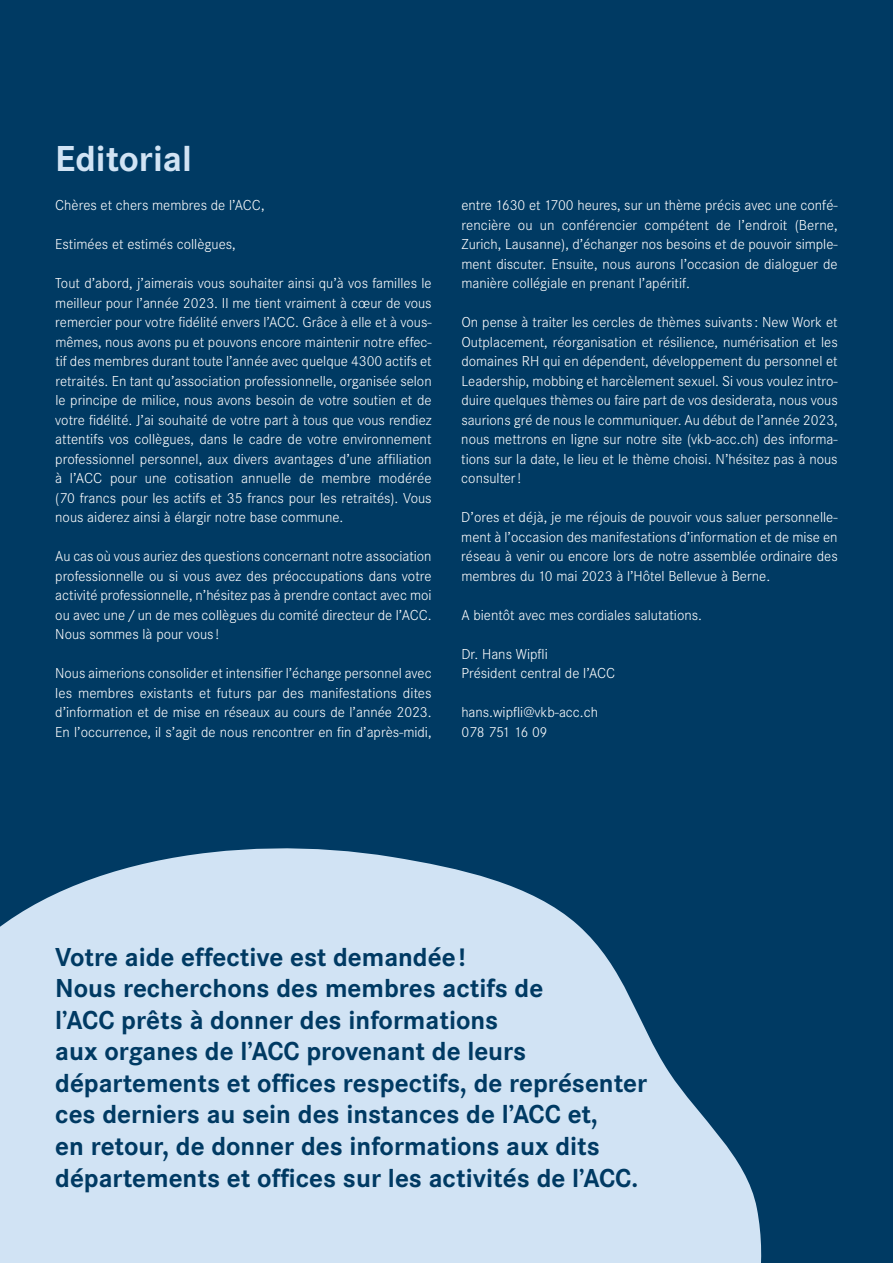
<style>
.page{position:relative;width:893px;height:1263px;background:#003a63}
.page>*{position:absolute;margin:0;border:0;box-sizing:border-box;transform-origin:0 0}
.t1{font:700 37.5px "Corporate S";color:#d1e3f4}
.t2{font:700 27px/31.5px "Corporate S";color:#003a63}
.t3{font:300 15px/19.5px "Corporate S";color:#fff;text-align:justify}
</style>
<div class="page">
<svg style="left:0;top:848px;width:762px;height:415px;fill:#d1e3f4"></svg>
<h1 class="t1" style="left:55px;top:137px;width:138px">Editorial</h1>
<p class="t3" style="left:55px;top:196px;width:211px">Chères et chers membres de l’ACC,</p>
<p class="t3" style="left:55px;top:235px;width:182px">Estimées et estimés collègues,</p>
<p class="t3" style="left:55px;top:274px;width:378px">Tout d’abord, j’aimerais vous souhaiter ainsi qu’à vos familles le meilleur pour l’année 2023. Il me tient vraiment à cœur de vous remercier pour votre fidélité envers l’ACC. Grâce à elle et à vous&shy;mêmes, nous avons pu et pouvons encore maintenir notre effec&shy;tif des membres durant toute l’année avec quelque 4300 actifs et retraités. En tant qu’association professionnelle, organisée selon le principe de milice, nous avons besoin de votre soutien et de votre fidélité. J’ai souhaité de votre part à tous que vous rendiez attentifs vos collègues, dans le cadre de votre environnement professionnel personnel, aux divers avantages d’une affiliation à l’ACC pour une cotisation annuelle de membre modérée (70 francs pour les actifs et 35 francs pour les retraités). Vous nous aiderez ainsi à élargir notre base commune.</p>
<p class="t3" style="left:55px;top:547px;width:378px">Au cas où vous auriez des questions concernant notre association professionnelle ou si vous avez des préoccupations dans votre activité professionnelle, n’hésitez pas à prendre contact avec moi ou avec une/un de mes collègues du comité directeur de l’ACC.<br>Nous sommes là pour vous !</p>
<p class="t3" style="left:55px;top:664px;width:378px">Nous aimerions consolider et intensifier l’échange personnel avec les membres existants et futurs par des manifestations dites d’information et de mise en réseaux au cours de l’année 2023.<br>En l’occurrence, il s’agit de nous rencontrer en fin d’après-midi,</p>
<p class="t3" style="left:461px;top:196px;width:378px">entre 1630 et 1700 heures, sur un thème précis avec une confé&shy;rencière ou un conférencier compétent de l’endroit (Berne, Zurich, Lausanne), d’échanger nos besoins et de pouvoir simple&shy;ment discuter. Ensuite, nous aurons l’occasion de dialoguer de manière collégiale en prenant l’apéritif.</p>
<p class="t3" style="left:461px;top:313px;width:378px">On pense à traiter les cercles de thèmes suivants : New Work et Outplacement, réorganisation et résilience, numérisation et les domaines RH qui en dépendent, développement du personnel et Leadership, mobbing et harcèlement sexuel. Si vous voulez intro&shy;duire quelques thèmes ou faire part de vos desiderata, nous vous saurions gré de nous le communiquer. Au début de l’année 2023, nous mettrons en ligne sur notre site (vkb-acc.ch) des informa&shy;tions sur la date, le lieu et le thème choisi. N’hésitez pas à nous consulter!</p>
<p class="t3" style="left:461px;top:508px;width:378px">D’ores et déjà, je me réjouis de pouvoir vous saluer personnelle&shy;ment à l’occasion des manifestations d’information et de mise en réseau à venir ou encore lors de notre assemblée ordinaire des membres du 10 mai 2023 à l’Hôtel Bellevue à Berne.</p>
<p class="t3" style="left:461px;top:605px;width:242px">A bientôt avec mes cordiales salutations.</p>
<p class="t3" style="left:461px;top:644px;width:155px">Dr. Hans Wipfli<br>Président central de l’ACC</p>
<p class="t3" style="left:461px;top:703px;width:138px">hans.wipfli@vkb-acc.ch<br>078 751 16 09</p>
<p class="t2" style="left:55px;top:942px;width:593px">Votre aide effective est demandée!<br>Nous recherchons des membres actifs de<br>l’ACC prêts à donner des informations<br>aux organes de l’ACC provenant de leurs départements et offices respectifs, de représenter ces derniers au sein des instances de l’ACC et,<br>en retour, de donner des informations aux dits départements et offices sur les activités de l’ACC.</p>
</div>
